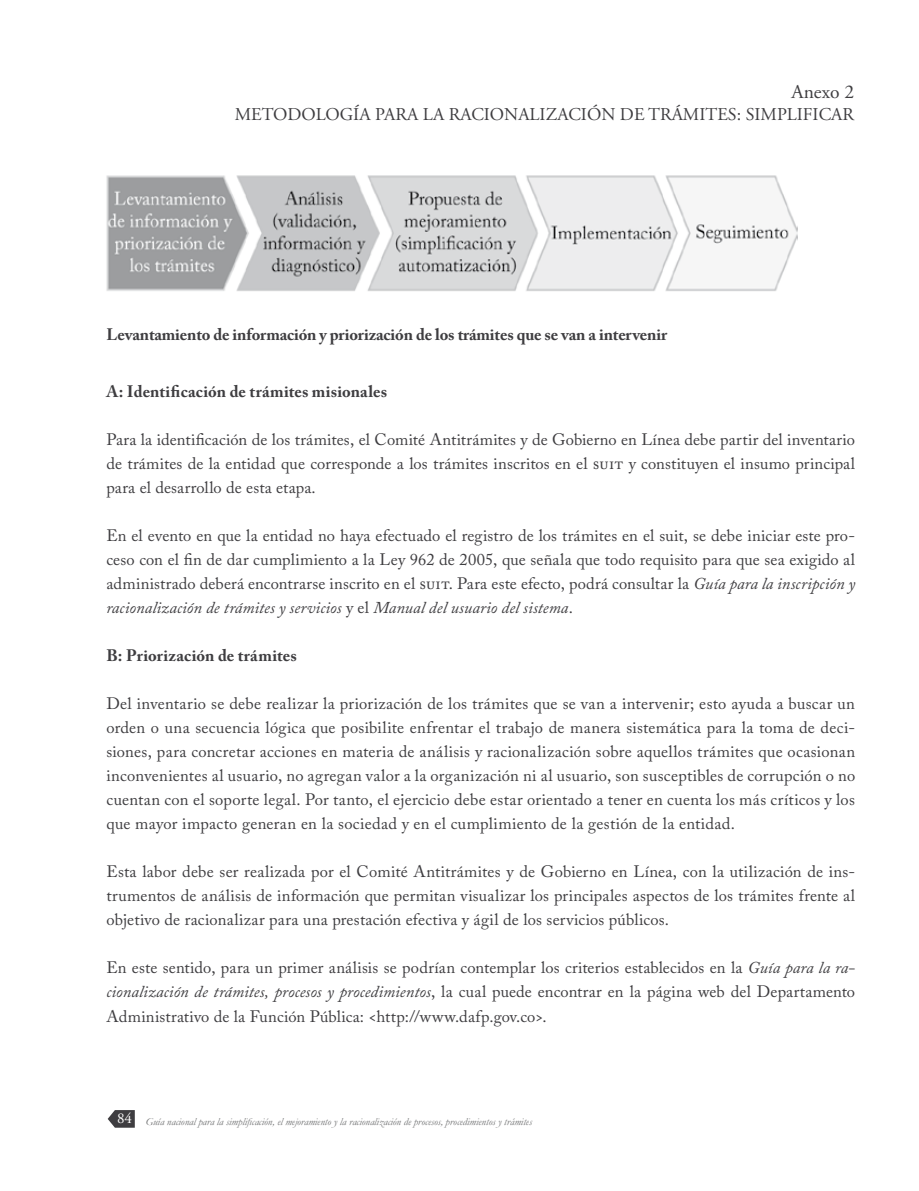
<style>
.page{position:relative;width:919px;height:1191px;background:#fff}
.page>*{position:absolute;margin:0;border:0;box-sizing:border-box;transform-origin:0 0}
.t1{font:19.5px "Adobe Garamond Pro";color:#3e3d40}
.t2{font:18px "Adobe Garamond Pro";color:#3e3d40}
.t3{font:16.5px/24px "Adobe Caslon Pro";letter-spacing:.01em;color:#3e3d40;text-align:justify}
.t4{font:700 16.5px "Adobe Caslon Pro";letter-spacing:-.005em;color:#3e3d40}
.t5{font:700 16.5px "Adobe Caslon Pro";letter-spacing:.015em;color:#3e3d40}
.t6{font:italic 10.5px "Garamond";color:#707172}
.s1{font-style:italic}
.s2{font-family:"Adobe Garamond Pro";font-style:normal;font-size:15px;color:#fff}
</style>
<div class="page">
<svg style="left:108px;top:1110px;width:27px;height:17px"></svg>
<img style="left:106px;top:175px;width:691px;height:116px">
<p class="t1" style="left:791px;top:80px;width:64px">Anexo 2</p>
<p class="t2" style="left:235px;top:103px;width:620px">METODOLOGÍA PARA LA RACIONALIZACIÓN DE TRÁMITES: SIMPLIFICAR</p>
<p class="t4" style="left:106px;top:324px;width:562px">Levantamiento de información y priorización de los trámites que se van a intervenir</p>
<p class="t4" style="left:106px;top:382px;width:282px">A: Identificación de trámites misionales</p>
<p class="t3" style="left:106px;top:427px;width:750px">Para la identificación de los trámites, el Comité Antitrámites y de Gobierno en Línea debe partir del inventario de trámites de la entidad que corresponde a los trámites inscritos en el suit y constituyen el insumo principal para el desarrollo de esta etapa.</p>
<p class="t3" style="left:106px;top:523px;width:750px">En el evento en que la entidad no haya efectuado el registro de los trámites en el suit, se debe iniciar este pro&shy;ceso con el fin de dar cumplimiento a la Ley 962 de 2005, que señala que todo requisito para que sea exigido al administrado deberá encontrarse inscrito en el suit. Para este efecto, podrá consultar la <span class="s1">Guía para la inscripción y racionalización de trámites y servicios</span> y el <span class="s1">Manual del usuario del sistema</span>.</p>
<p class="t5" style="left:106px;top:646px;width:192px">B: Priorización de trámites</p>
<p class="t3" style="left:106px;top:691px;width:750px">Del inventario se debe realizar la priorización de los trámites que se van a intervenir; esto ayuda a buscar un orden o una secuencia lógica que posibilite enfrentar el trabajo de manera sistemática para la toma de deci&shy;siones, para concretar acciones en materia de análisis y racionalización sobre aquellos trámites que ocasionan inconvenientes al usuario, no agregan valor a la organización ni al usuario, son susceptibles de corrupción o no cuentan con el soporte legal. Por tanto, el ejercicio debe estar orientado a tener en cuenta los más críticos y los que mayor impacto generan en la sociedad y en el cumplimiento de la gestión de la entidad.</p>
<p class="t3" style="left:106px;top:859px;width:750px">Esta labor debe ser realizada por el Comité Antitrámites y de Gobierno en Línea, con la utilización de ins&shy;trumentos de análisis de información que permitan visualizar los principales aspectos de los trámites frente al objetivo de racionalizar para una prestación efectiva y ágil de los servicios públicos.</p>
<p class="t3" style="left:106px;top:955px;width:750px">En este sentido, para un primer análisis se podrían contemplar los criterios establecidos en la <span class="s1">Guía para la ra&shy;cionalización de trámites, procesos y procedimientos</span>, la cual puede encontrar en la página web del Departamento Administrativo de la Función Pública: &lt;http://www.dafp.gov.co&gt;.</p>
<p class="t6" style="left:117px;top:1114px;width:416px"><span class="s2">84</span> Guía nacional para la simplificación, el mejoramiento y la racionalización de procesos, procedimientos y trámites</p>
</div>
